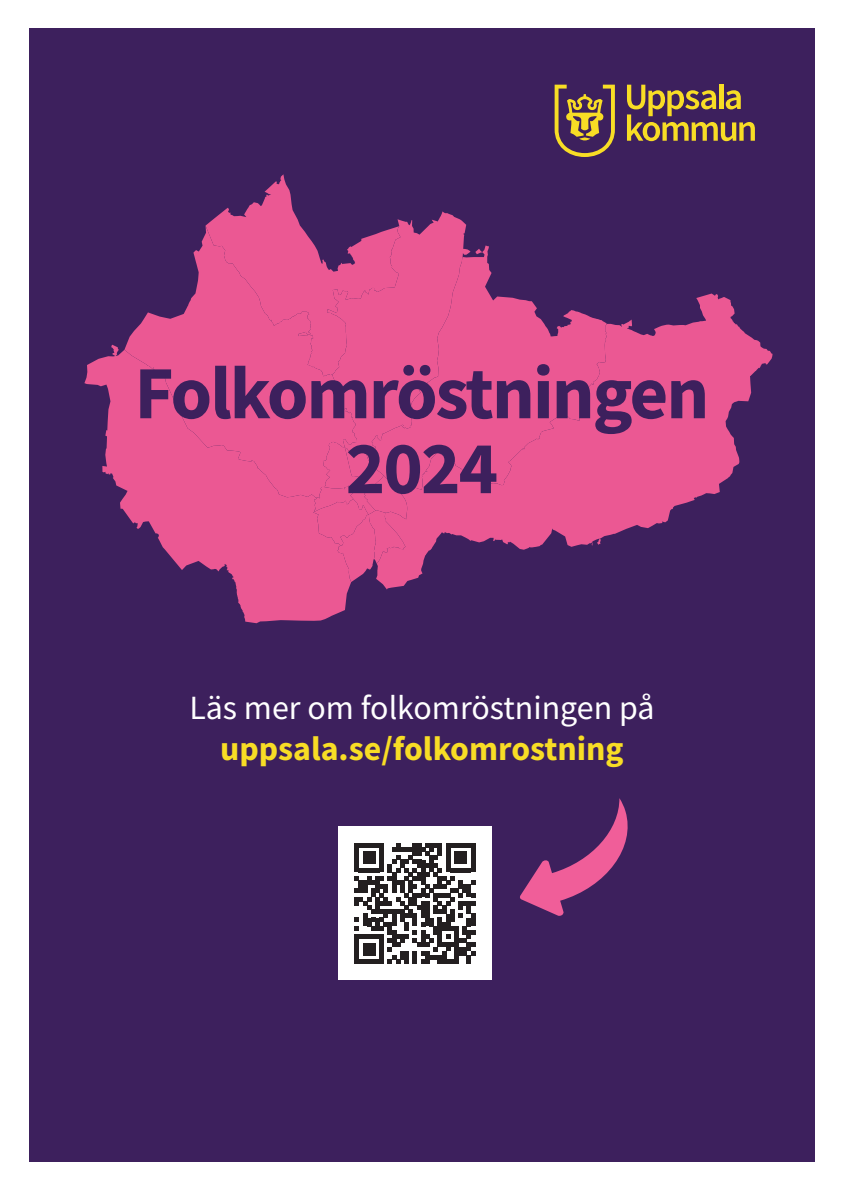
<style>
.page{position:relative;width:842px;height:1191px;background:#fff}
.page>*{position:absolute;margin:0;border:0;box-sizing:border-box;transform-origin:0 0}
.t1{font:700 74.9px "Source Sans Pro";letter-spacing:-.025em;color:#3d205d}
.t2{font:33.9px "Source Sans Pro";color:#fff}
.t3{font:700 33.9px "Source Sans Pro";color:#f8dd25}
</style>
<div class="page">
<div style="left:29px;top:28px;width:785px;height:1134px;background:#3d205d"></div>
<svg style="left:84px;top:345px;width:267px;height:278px"></svg>
<svg style="left:124px;top:226px;width:82px;height:272px;fill:#eb5893"></svg>
<svg style="left:206px;top:174px;width:261px;height:408px"></svg>
<svg style="left:372px;top:245px;width:120px;height:250px;background:#df548f"></svg>
<svg style="left:376px;top:293px;width:397px;height:296px;fill:#eb5893"></svg>
<svg style="left:627px;top:85px;width:128px;height:56px"></svg>
<hr style="left:719px;top:85px;width:4px;height:24px;background:#f8dd25">
<svg style="left:555px;top:85px;width:60px;height:72px"></svg>
<svg style="left:520px;top:798px;width:108px;height:118px"></svg>
<div style="left:338px;top:826px;width:154px;height:154px;background:#fff"></div>
<svg style="left:355px;top:843px;width:120px;height:120px"></svg>
<p class="t1" style="left:135px;top:343px;width:576px">Folkomröstningen</p>
<p class="t1" style="left:346px;top:417px;width:154px">2024</p>
<p class="t2" style="left:189px;top:686px;width:467px">Läs mer om folkomröstningen på</p>
<p class="t3" style="left:220px;top:725px;width:405px">uppsala.se/folkomrostning</p>
</div>
